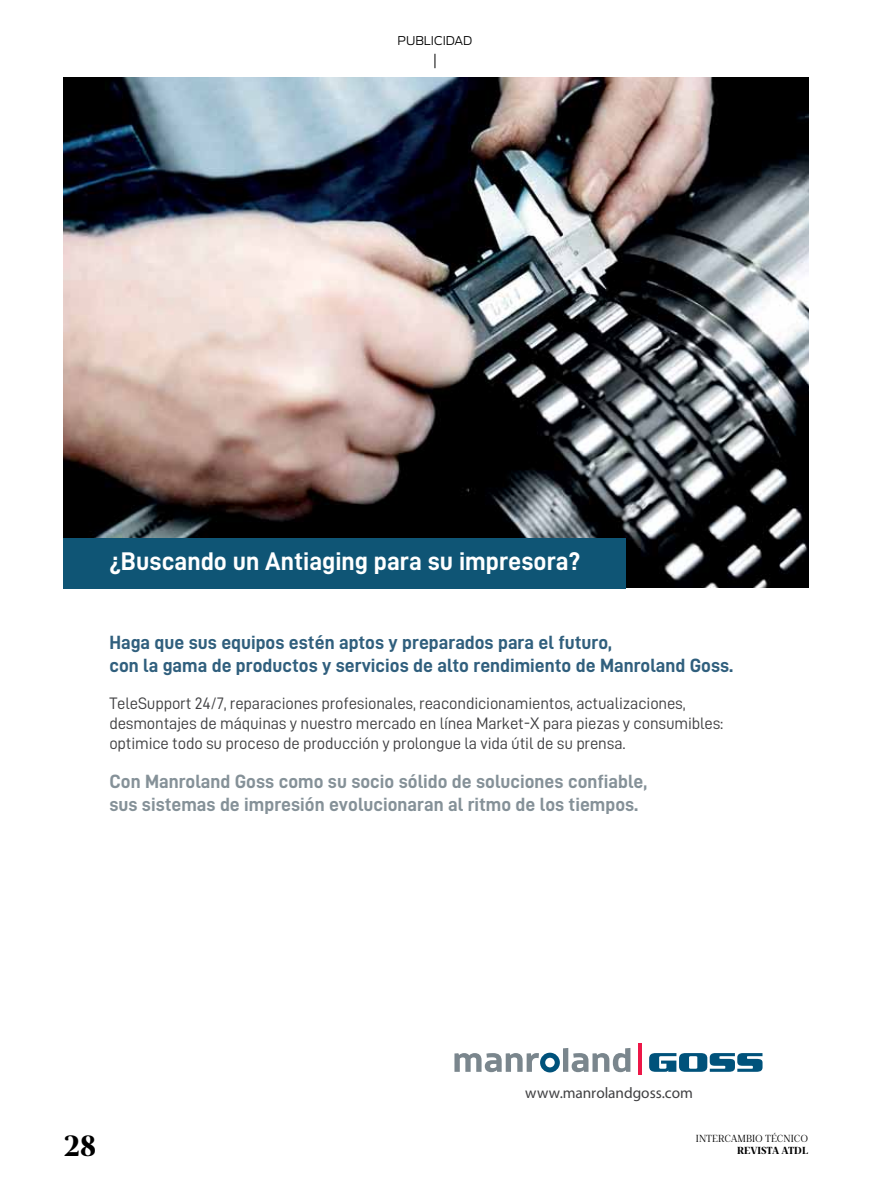
<style>
.page{position:relative;width:872px;height:1191px;background:#fff}
.page>*{position:absolute;margin:0;border:0;box-sizing:border-box;transform-origin:0 0}
.t1{font:700 30px "Ardina Text";color:#000}
.t2{font:25.65px "D DIN Bold";color:#fff}
.t3{font:19.2px/23.1px "D DIN Bold";color:#305f7d}
.t4{font:19.2px/23.1px "D DIN Bold";color:#859198}
.t5{font:16.65px/20px "D DIN";letter-spacing:-.01em;color:#404042}
.t6{font:600 15.3px "DIN2014";letter-spacing:-.005em;color:#404042}
.t7{font:300 12px "Antenna";color:#000}
.t8{font:10.5px "Ardina Text";color:#000}
.t9{font:700 10.5px "Ardina Text";letter-spacing:-.01em;color:#000}
</style>
<div class="page">
<svg style="left:435px;top:54px;width:1px;height:14px"></svg>
<svg style="left:649px;top:1053px;width:113px;height:18px"></svg>
<div style="left:563px;top:1048px;width:5px;height:23px;background:#7a868d"></div>
<svg style="left:454px;top:1052px;width:106px;height:20px"></svg>
<svg style="left:571px;top:1048px;width:59px;height:24px"></svg>
<hr style="left:638px;top:1043px;width:4px;height:32px;background:#ed1748">
<img style="left:64px;top:78px;width:744px;height:510px">
<div style="left:64px;top:537px;width:562px;height:51px;background:#0f5575"></div>
<p class="t7" style="left:397px;top:33px;width:9px">PUBLICIDAD</p>
<h2 class="t2" style="left:109px;top:547px;width:472px">¿Buscando un Antiaging para su impresora?</h2>
<p class="t3" style="left:109px;top:630px;width:625px">Haga que sus equipos estén aptos y preparados para el futuro,<br>con la gama de productos y servicios de alto rendimiento de Manroland Goss.</p>
<p class="t5" style="left:109px;top:693px;width:615px">TeleSupport 24/7, reparaciones profesionales, reacondicionamientos, actualizaciones, desmontajes de máquinas y nuestro mercado en línea Market-X para piezas y consumibles: optimice todo su proceso de producción y prolongue la vida útil de su prensa.</p>
<p class="t4" style="left:109px;top:769px;width:539px">Con Manroland Goss como su socio sólido de soluciones confiable, sus sistemas de impresión evolucionaran al ritmo de los tiempos.</p>
<p class="t6" style="left:525px;top:1085px;width:169px">www.manrolandgoss.com</p>
<h1 class="t1" style="left:64px;top:1129px;width:34px">28</h1>
<p class="t8" style="left:696px;top:1132px;width:114px">INTERCAMBIO TÉCNICO</p>
<p class="t9" style="left:737px;top:1144px;width:73px">REVISTA ATDL</p>
</div>
